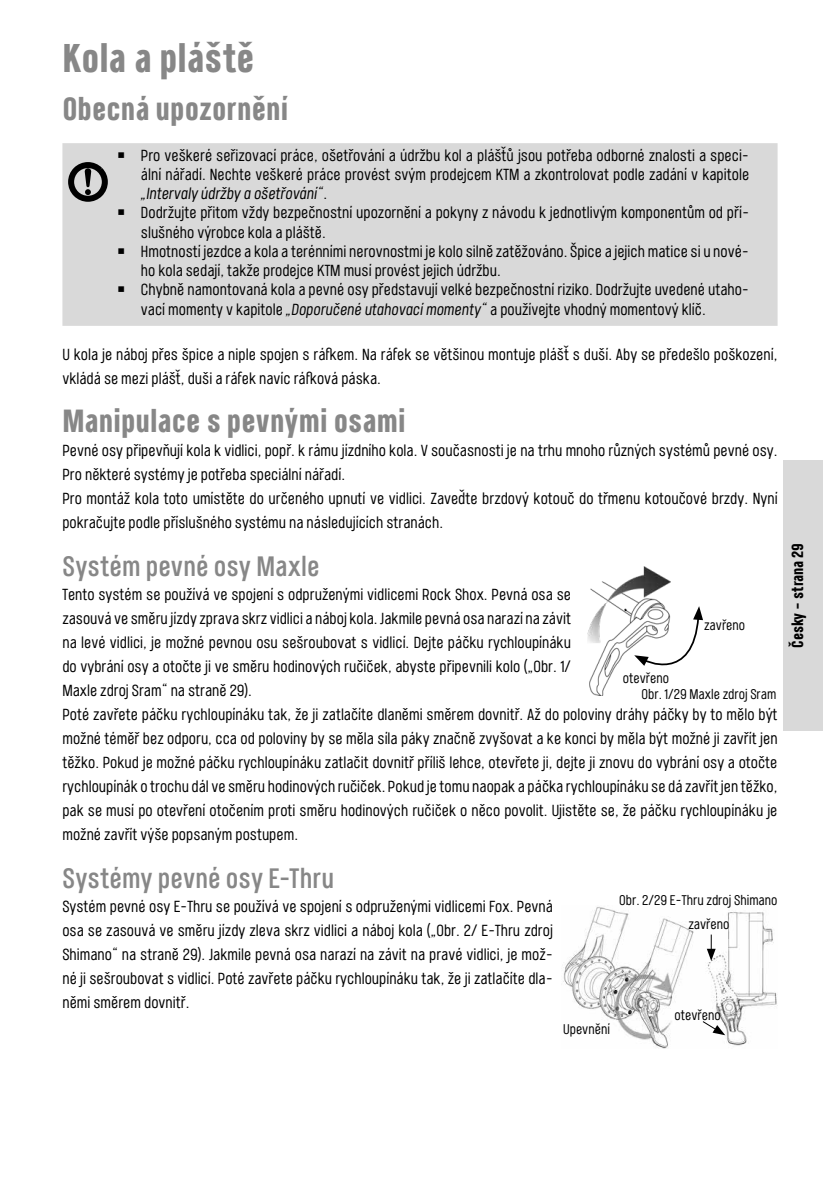
<style>
.page{position:relative;width:823px;height:1191px;background:#fff}
.page>*{position:absolute;margin:0;border:0;box-sizing:border-box;transform-origin:0 0}
.t1{font:700 40px "Port Condensed";color:#878787}
.t2{font:700 32px "Port Condensed";color:#878787}
.t3{font:500 28px "Port Condensed";color:#878787}
.t4{font:16px/24px "Port Condensed";color:#000}
.t5{font:italic 16px "Port Condensed";color:#000}
.t6{font:700 16px "Port Condensed";letter-spacing:-.005em;color:#000}
.t7{font:14px "Port Condensed";color:#000}
.s1{font-style:normal}
.s2{font-style:italic}
</style>
<div class="page">
<div style="left:782px;top:460px;width:40px;height:271px;background:#d9d9d9"></div>
<div style="left:62px;top:143px;width:715px;height:183px;background:#d9d9d9"></div>
<svg style="left:64px;top:159px;width:47px;height:46px;background:#8d8d8d"></svg>
<img style="left:563px;top:906px;width:214px;height:142px">
<svg style="left:701px;top:1020px;width:23px;height:15px"></svg>
<svg style="left:706px;top:934px;width:9px;height:27px"></svg>
<img style="left:587px;top:566px;width:82px;height:129px">
<svg style="left:633px;top:606px;width:69px;height:79px"></svg>
<h1 class="t1" style="left:62px;top:32px;width:194px">Kola a pláště</h1>
<h2 class="t2" style="left:62px;top:88px;width:227px">Obecná upozornění</h2>
<p class="t4" style="left:118px;top:143px;width:632px">￭ Pro veškeré seřizovací práce, ošetřování a údržbu kol a plášťů jsou potřeba odborné znalosti a speci-</p>
<p class="t4" style="left:141px;top:162px;width:609px">ální nářadí. Nechte veškeré práce provést svým prodejcem KTM a zkontrolovat podle zadání v kapitole</p>
<p class="t5" style="left:141px;top:183px;width:187px">„Intervaly údržby a ošetřování“<span class="s1">.</span></p>
<p class="t4" style="left:118px;top:201px;width:632px">￭ Dodržujte přitom vždy bezpečnostní upozornění a pokyny z návodu k jednotlivým komponentům od pří-</p>
<p class="t4" style="left:141px;top:220px;width:186px">slušného výrobce kola a pláště.</p>
<p class="t4" style="left:118px;top:239px;width:632px">￭ Hmotností jezdce a kola a terénními nerovnostmi je kolo silně zatěžováno. Špice a jejich matice si u nové-</p>
<p class="t4" style="left:141px;top:258px;width:361px">ho kola sedají, takže prodejce KTM musí provést jejich údržbu.</p>
<p class="t4" style="left:118px;top:277px;width:632px">￭ Chybně namontovaná kola a pevné osy představují velké bezpečnostní riziko. Dodržujte uvedené utaho-</p>
<p class="t4" style="left:141px;top:297px;width:566px">vací momenty v kapitole <span class="s2">„Doporučené utahovací momenty“</span> a používejte vhodný momentový klíč.</p>
<p class="t4" style="left:62px;top:342px;width:716px">U kola je náboj přes špice a niple spojen s ráfkem. Na ráfek se většinou montuje plášť s duší. Aby se předešlo poškození, vkládá se mezi plášť, duši a ráfek navíc ráfková páska.</p>
<h2 class="t2" style="left:62px;top:400px;width:344px">Manipulace s pevnými osami</h2>
<p class="t4" style="left:62px;top:438px;width:716px">Pevné osy připevňují kola k vidlici, popř. k rámu jízdního kola. V současnosti je na trhu mnoho různých systémů pevné osy.<br>Pro některé systémy je potřeba speciální nářadí.<br>Pro montáž kola toto umístěte do určeného upnutí ve vidlici. Zaveďte brzdový kotouč do třmenu kotoučové brzdy. Nyní pokračujte podle příslušného systému na následujících stranách.</p>
<h3 class="t3" style="left:62px;top:548px;width:258px">Systém pevné osy Maxle</h3>
<p class="t4" style="left:62px;top:582px;width:716px">Tento systém se používá ve spojení s odpruženými vidlicemi Rock Shox. Pevná osa se<br>zasouvá ve směru jízdy zprava skrz vidlici a náboj kola. Jakmile pevná osa narazí na závit<br>na levé vidlici, je možné pevnou osu sešroubovat s vidlicí. Dejte páčku rychloupínáku<br>do vybrání osy a otočte ji ve směru hodinových ručiček, abyste připevnili kolo („Obr. 1/<br>Maxle zdroj Sram“ na straně 29).<br>Poté zavřete páčku rychloupínáku tak, že ji zatlačíte dlaněmi směrem dovnitř. Až do poloviny dráhy páčky by to mělo být možné téměř bez odporu, cca od poloviny by se měla síla páky značně zvyšovat a ke konci by měla být možné ji zavřít jen těžko. Pokud je možné páčku rychloupínáku zatlačit dovnitř příliš lehce, otevřete ji, dejte ji znovu do vybrání osy a otočte rychloupínák o trochu dál ve směru hodinových ručiček. Pokud je tomu naopak a páčka rychloupínáku se dá zavřít jen těžko, pak se musí po otevření otočením proti směru hodinových ručiček o něco povolit. Ujistěte se, že páčku rychloupínáku je možné zavřít výše popsaným postupem.</p>
<h3 class="t3" style="left:62px;top:860px;width:273px">Systémy pevné osy E-Thru</h3>
<p class="t7" style="left:703px;top:616px;width:43px">zavřeno</p>
<p class="t7" style="left:622px;top:669px;width:48px">otevřeno</p>
<p class="t7" style="left:641px;top:684px;width:136px">Obr. 1/29 Maxle zdroj Sram</p>
<p class="t7" style="left:618px;top:891px;width:160px">Obr. 2/29 E-Thru zdroj Shimano</p>
<p class="t4" style="left:62px;top:894px;width:492px;text-align:justify">Systém pevné osy E-Thru se používá ve spojení s odpruženými vidlicemi Fox. Pevná osa se zasouvá ve směru jízdy zleva skrz vidlici a náboj kola („Obr. 2/ E-Thru zdroj Shimano“ na straně 29). Jakmile pevná osa narazí na závit na pravé vidlici, je mož&shy;né ji sešroubovat s vidlicí. Poté zavřete páčku rychloupínáku tak, že ji zatlačíte dla&shy;němi směrem dovnitř.</p>
<p class="t7" style="left:688px;top:915px;width:43px">zavřeno</p>
<p class="t7" style="left:674px;top:1006px;width:48px">otevřeno</p>
<p class="t7" style="left:562px;top:1020px;width:48px">Upevnění</p>
<p class="t6" style="left:786px;top:648px;width:106px;rotate:-90deg">Česky – strana 29</p>
</div>
